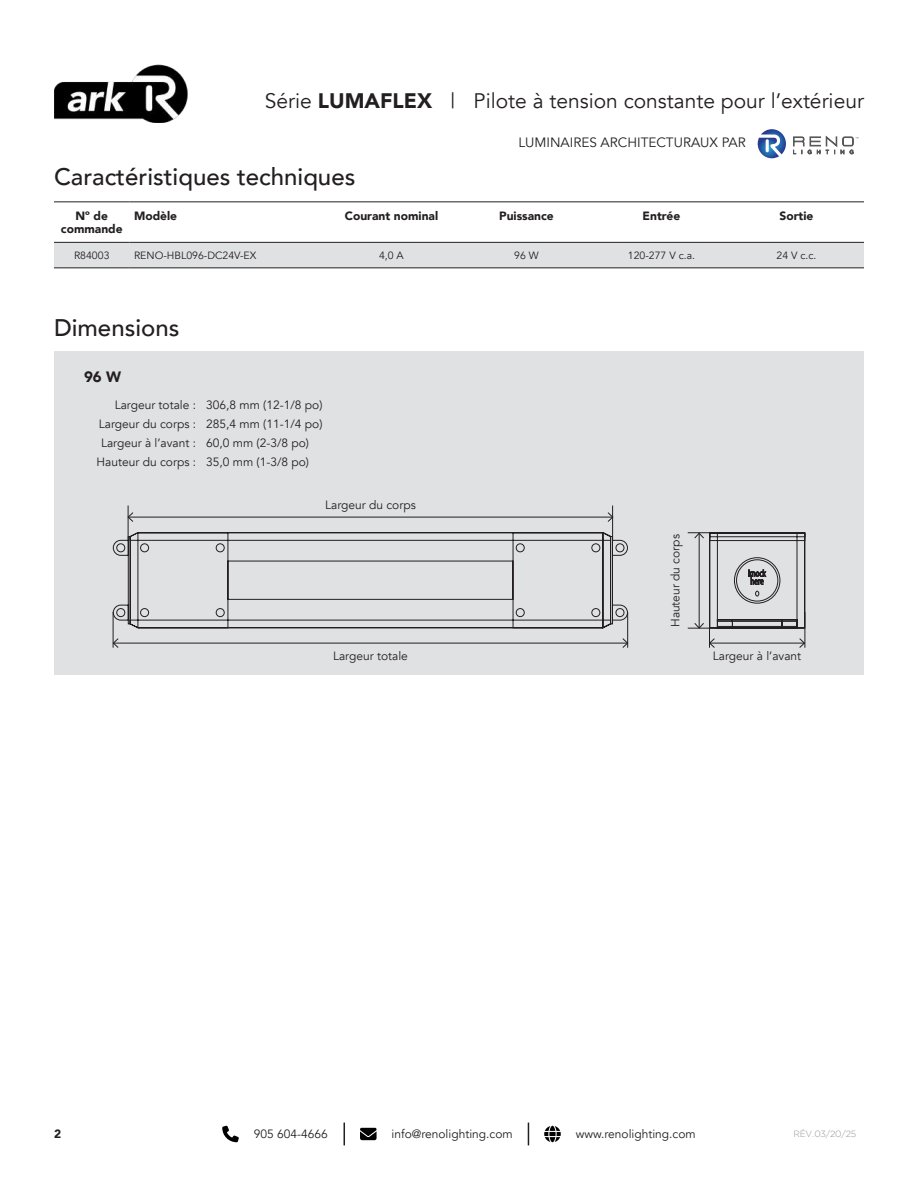
<style>
.page{position:relative;width:918px;height:1188px;background:#fff}
.page>*{position:absolute;margin:0;border:0;box-sizing:border-box;transform-origin:0 0}
.t1{font:500 24px "Avenir";color:#231f20}
.t2{font:21px "Avenir";color:#231f20}
.t3{font:900 15px "Avenir";color:#231f20}
.t4{font:13.5px "Avenir";color:#231f20}
.t5{font:12px/18.9px "Avenir";color:#231f20;text-align:right}
.t6{font:900 12px/13.5px "Avenir";color:#231f20;text-align:center}
.t7{font:10.5px "Avenir";color:#231f20}
.t8{font:300 9px "Gotham";letter-spacing:-.025em;color:#939598}
.s1{font-weight:900}
</style>
<div class="page">
<svg style="left:222px;top:1126px;width:17px;height:16px"></svg>
<svg style="left:344px;top:1123px;width:1px;height:22px"></svg>
<svg style="left:528px;top:1123px;width:1px;height:22px"></svg>
<svg style="left:360px;top:1128px;width:17px;height:12px"></svg>
<svg style="left:544px;top:1126px;width:17px;height:16px"></svg>
<img style="left:54px;top:65px;width:133px;height:58px">
<img style="left:769px;top:135px;width:84px;height:24px">
<div style="left:54px;top:243px;width:810px;height:25px;background:#e0e1e3"></div>
<hr style="left:54px;top:268px;width:76px;height:1px;background:#231f20">
<hr style="left:130px;top:268px;width:194px;height:1px;background:#231f20">
<hr style="left:324px;top:268px;width:135px;height:1px;background:#231f20">
<hr style="left:459px;top:268px;width:135px;height:1px;background:#231f20">
<hr style="left:594px;top:268px;width:135px;height:1px;background:#231f20">
<hr style="left:729px;top:268px;width:135px;height:1px;background:#231f20">
<hr style="left:54px;top:202px;width:76px;height:1px;background:#231f20">
<hr style="left:130px;top:202px;width:194px;height:1px;background:#231f20">
<hr style="left:324px;top:202px;width:135px;height:1px;background:#231f20">
<hr style="left:459px;top:202px;width:135px;height:1px;background:#231f20">
<hr style="left:594px;top:202px;width:135px;height:1px;background:#231f20">
<hr style="left:729px;top:202px;width:135px;height:1px;background:#231f20">
<hr style="left:54px;top:242px;width:76px;height:1px;background:#231f20">
<hr style="left:130px;top:242px;width:194px;height:1px;background:#231f20">
<hr style="left:324px;top:242px;width:135px;height:1px;background:#231f20">
<hr style="left:459px;top:242px;width:135px;height:1px;background:#231f20">
<hr style="left:594px;top:242px;width:135px;height:1px;background:#231f20">
<hr style="left:729px;top:242px;width:135px;height:1px;background:#231f20">
<div style="left:54px;top:352px;width:810px;height:323px;background:#e0e1e3"></div>
<hr style="left:113px;top:643px;width:515px;height:1px;background:#231f20">
<svg style="left:622px;top:638px;width:5px;height:10px"></svg>
<svg style="left:114px;top:638px;width:5px;height:10px"></svg>
<hr style="left:128px;top:517px;width:485px;height:1px;background:#231f20">
<svg style="left:607px;top:512px;width:5px;height:10px"></svg>
<svg style="left:129px;top:512px;width:5px;height:10px"></svg>
<hr style="left:710px;top:643px;width:94px;height:1px;background:#231f20">
<svg style="left:799px;top:638px;width:6px;height:10px"></svg>
<svg style="left:710px;top:638px;width:5px;height:10px"></svg>
<hr style="left:627px;top:612px;width:1px;height:36px;background:#231f20">
<hr style="left:709px;top:612px;width:1px;height:36px;background:#231f20">
<hr style="left:805px;top:612px;width:1px;height:36px;background:#231f20">
<hr style="left:113px;top:612px;width:1px;height:36px;background:#231f20">
<hr style="left:128px;top:505px;width:1px;height:36px;background:#231f20">
<hr style="left:612px;top:505px;width:1px;height:36px;background:#231f20">
<svg style="left:113px;top:531px;width:515px;height:98px"></svg>
<svg style="left:688px;top:532px;width:117px;height:97px"></svg>
<svg style="left:793px;top:136px;width:65px;height:18px"></svg>
<svg style="left:758px;top:129px;width:28px;height:29px"></svg>
<h2 class="t2" style="left:265px;top:88px;width:601px">Série <span class="s1">LUMAFLEX</span> | Pilote à tension constante pour l’extérieur</h2>
<p class="t4" style="left:518px;top:134px;width:229px">LUMINAIRES ARCHITECTURAUX PAR</p>
<h1 class="t1" style="left:54px;top:156px;width:303px">Caractéristiques techniques</h1>
<p class="t6" style="left:61px;top:209px;width:63px">Nº de commande</p>
<p class="t6" style="left:134px;top:209px;width:45px">Modèle</p>
<p class="t6" style="left:345px;top:209px;width:95px">Courant nominal</p>
<p class="t6" style="left:499px;top:209px;width:56px">Puissance</p>
<p class="t6" style="left:643px;top:209px;width:39px">Entrée</p>
<p class="t6" style="left:780px;top:209px;width:35px">Sortie</p>
<p class="t7" style="left:74px;top:249px;width:37px">R84003</p>
<p class="t7" style="left:134px;top:249px;width:124px">RENO-HBL096-DC24V-EX</p>
<p class="t7" style="left:379px;top:249px;width:26px">4,0 A</p>
<p class="t7" style="left:514px;top:249px;width:26px">96 W</p>
<p class="t7" style="left:628px;top:249px;width:69px">120-277 V c.a.</p>
<p class="t7" style="left:777px;top:249px;width:41px">24 V c.c.</p>
<h1 class="t1" style="left:54px;top:306px;width:127px">Dimensions</h1>
<p class="t3" style="left:84px;top:364px;width:39px">96 W</p>
<p class="t5" style="left:97px;top:395px;width:101px">Largeur totale :<br>Largeur du corps :<br>Largeur à l’avant :<br>Hauteur du corps :</p>
<p class="t5" style="left:206px;top:395px;width:118px;text-align:left">306,8 mm (12-1/8 po)<br>285,4 mm (11-1/4 po)<br>60,0 mm (2-3/8 po)<br>35,0 mm (1-3/8 po)</p>
<p class="t5" style="left:325px;top:496px;width:92px">Largeur du corps</p>
<p class="t5" style="left:333px;top:646px;width:76px">Largeur totale</p>
<p class="t5" style="left:666px;top:627px;width:94px;rotate:-90deg">Hauteur du corps</p>
<p class="t5" style="left:713px;top:646px;width:90px">Largeur à l’avant</p>
<p class="t6" style="left:54px;top:1126px;width:9px">2</p>
<p class="t5" style="left:254px;top:1124px;width:76px">905 604-4666</p>
<p class="t5" style="left:392px;top:1124px;width:123px">info@renolighting.com</p>
<p class="t5" style="left:576px;top:1124px;width:121px">www.renolighting.com</p>
<p class="t8" style="left:794px;top:1129px;width:64px">RÉV. 03/20/25</p>
</div>
